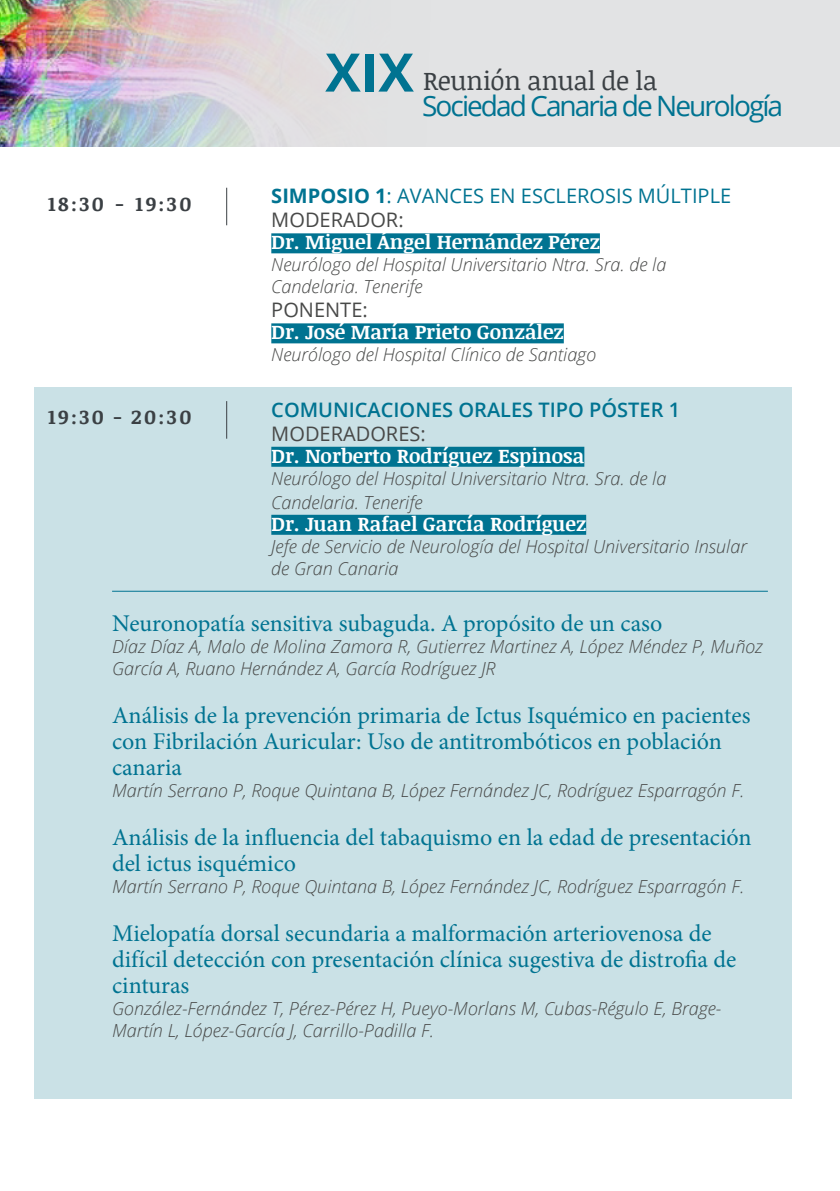
<style>
.page{position:relative;width:840px;height:1191px;background:#fff}
.page>*{position:absolute;margin:0;border:0;box-sizing:border-box;transform-origin:0 0}
.Paragraph_Style_1{font:700 53.2px "Open Sans";color:#007391}
.Paragraph_Style_1-2{font:28px "Open Sans";letter-spacing:-.07em;color:#007391}
.Paragraph_Style_1-3{font:26px "Noticia Text";letter-spacing:-.02em;color:#3b4044}
.posters{font:24px/26px "Minion Pro";color:#007391}
._1{font:700 20px "Noticia Text";color:#fff}
._3{font:700 20px "Noticia Text";color:#fff}
._1-2{font:20px "Open Sans";color:#007391}
._1-3{font:600 20px "Open Sans";color:#007391}
._1-4{font:20px "Open Sans";color:#484948}
.years{font:700 20px "Noticia Text";letter-spacing:.125em;color:#3b4044}
._3-2{font:italic 300 18px/22px "Open Sans";color:#484948}
.s1{font-weight:700}
</style>
<div class="page">
<div style="left:34px;top:387px;width:757px;height:711px;background:#cae1e6"></div>
<hr style="left:226px;top:188px;width:1px;height:37px;background:#3b4044">
<hr style="left:226px;top:401px;width:1px;height:38px;background:#3b4044">
<div style="left:271px;top:233px;width:328px;height:20px;background:#007391"></div>
<div style="left:271px;top:323px;width:292px;height:20px;background:#007391"></div>
<div style="left:271px;top:447px;width:313px;height:20px;background:#007391"></div>
<div style="left:271px;top:515px;width:315px;height:20px;background:#007391"></div>
<img style="left:0;top:0;width:839px;height:146px">
<hr style="left:112px;top:591px;width:655px;height:1px;background:#007391">
<p class="Paragraph_Style_1" style="left:325px;top:35px;width:90px">XIX</p>
<p class="Paragraph_Style_1-3" style="left:423px;top:62px;width:236px">Reunión anual de la</p>
<p class="Paragraph_Style_1-2" style="left:422px;top:87px;width:362px">Sociedad Canaria de Neurología</p>
<p class="_1-2" style="left:271px;top:182px;width:461px"><span class="s1">SIMPOSIO 1</span>: AVANCES EN ESCLEROSIS MÚLTIPLE</p>
<p class="_1-4" style="left:271px;top:206px;width:134px">MODERADOR:</p>
<p class="_1" style="left:271px;top:228px;width:330px">Dr. Miguel Ángel Hernández Pérez</p>
<p class="_3-2" style="left:271px;top:253px;width:396px">Neurólogo del Hospital Universitario Ntra. Sra. de la</p>
<p class="_3-2" style="left:271px;top:275px;width:153px">Candelaria. Tenerife</p>
<p class="_1-4" style="left:271px;top:296px;width:98px">PONENTE:</p>
<p class="_3" style="left:271px;top:318px;width:294px">Dr. José María Prieto González</p>
<p class="_3-2" style="left:271px;top:343px;width:326px">Neurólogo del Hospital Clínico de Santiago</p>
<p class="_1-3" style="left:271px;top:396px;width:410px">COMUNICACIONES ORALES TIPO PÓSTER 1</p>
<p class="_1-4" style="left:271px;top:420px;width:156px">MODERADORES:</p>
<p class="_1" style="left:271px;top:441px;width:314px">Dr. Norberto Rodríguez Espinosa</p>
<p class="_3-2" style="left:271px;top:466px;width:396px">Neurólogo del Hospital Universitario Ntra. Sra. de la</p>
<p class="_3-2" style="left:271px;top:490px;width:153px">Candelaria. Tenerife</p>
<p class="_3" style="left:271px;top:509px;width:316px">Dr. Juan Rafael García Rodríguez</p>
<p class="_3-2" style="left:271px;top:534px;width:477px">Jefe de Servicio de Neurología del Hospital Universitario Insular de Gran Canaria</p>
<p class="posters" style="left:112px;top:610px;width:551px">Neuronopatía sensitiva subaguda. A propósito de un caso</p>
<p class="_3-2" style="left:112px;top:634px;width:652px">Díaz Díaz A, Malo de Molina Zamora R, Gutierrez Martinez A, López Méndez P, Muñoz<br>García A, Ruano Hernández A, García Rodríguez JR</p>
<p class="posters" style="left:112px;top:702px;width:639px">Análisis de la prevención primaria de Ictus Isquémico en pacientes con Fibrilación Auricular: Uso de antitrombóticos en población canaria</p>
<p class="_3-2" style="left:112px;top:778px;width:633px">Martín Serrano P, Roque Quintana B, López Fernández JC, Rodríguez Esparragón F.</p>
<p class="posters" style="left:112px;top:824px;width:640px">Análisis de la influencia del tabaquismo en la edad de presentación del ictus isquémico</p>
<p class="_3-2" style="left:112px;top:874px;width:633px">Martín Serrano P, Roque Quintana B, López Fernández JC, Rodríguez Esparragón F.</p>
<p class="posters" style="left:112px;top:920px;width:625px">Mielopatía dorsal secundaria a malformación arteriovenosa de difícil detección con presentación clínica sugestiva de distrofia de cinturas</p>
<p class="_3-2" style="left:112px;top:996px;width:610px">González-Fernández T, Pérez-Pérez H, Pueyo-Morlans M, Cubas-Régulo E, Brage-<br>Martín L, López-García J, Carrillo-Padilla F.</p>
<p class="years" style="left:48px;top:189px;width:145px">18:30 - 19:30</p>
<p class="years" style="left:48px;top:402px;width:145px">19:30 - 20:30</p>
</div>
